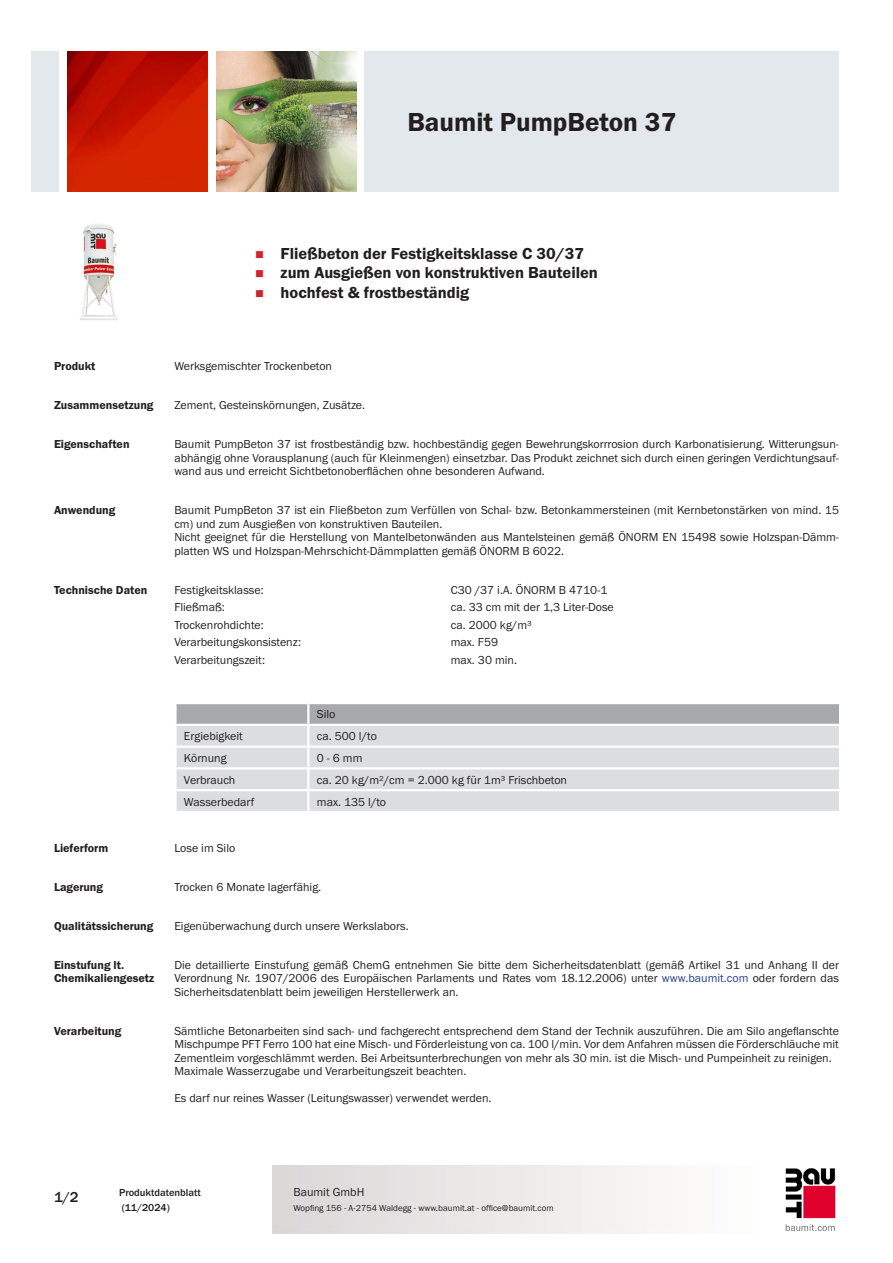
<style>
.page{position:relative;width:893px;height:1263px;background:#fff}
.page>*{position:absolute;margin:0;border:0;box-sizing:border-box;transform-origin:0 0}
.PDS_Produktname{font:27px "BM Franklin Gothic URW Dem";color:#231f20}
.t1{font:16.5px "BM Franklin Gothic URW Dem";color:#231f20}
.t2{font:500 15px "BM Franklin Gothic URW";color:#231f20}
.PDS_Standard{font:12px/13.5px "BM Franklin Gothic URW Boo";color:#231f20;text-align:justify}
.PDS_Standard_linksbü{font:12px "BM Franklin Gothic URW Boo";color:#231f20}
.PDS_Header{font:12px/13.5px "BM Franklin Gothic URW Dem";color:#231f20}
.t3{font:500 10.5px/15px "BM Franklin Gothic URW";color:#231f20}
.t4{font:9px "BM Franklin Gothic URW Boo";color:#231f20}
.s1{color:#253f8e}
</style>
<div class="page">
<img style="left:785px;top:1168px;width:51px;height:63px">
<div style="left:32px;top:51px;width:27px;height:140px;background:#e2e8eb"></div>
<img style="left:68px;top:52px;width:140px;height:139px">
<img style="left:216px;top:51px;width:141px;height:140px">
<div style="left:365px;top:51px;width:474px;height:140px;background:#e2e8eb"></div>
<img style="left:80px;top:224px;width:37px;height:96px">
<div style="left:177px;top:769px;width:662px;height:42px;background:#dcdddf"></div>
<svg style="left:175px;top:703px;width:665px;height:64px;background:#cfd0d2"></svg>
<hr style="left:307px;top:769px;width:2px;height:20px;background:#fff">
<hr style="left:174px;top:789px;width:134px;height:2px;background:#fff">
<hr style="left:308px;top:789px;width:533px;height:2px;background:#fff">
<hr style="left:307px;top:791px;width:2px;height:20px;background:#fff">
<p class="PDS_Produktname" style="left:407px;top:106px;width:271px">Baumit PumpBeton 37</p>
<p class="t1" style="left:281px;top:243px;width:305px">Fließbeton der Festigkeitsklasse C 30/37</p>
<p class="t1" style="left:281px;top:263px;width:319px">zum Ausgießen von konstruktiven Bauteilen</p>
<p class="t1" style="left:281px;top:282px;width:190px">hochfest &amp; frostbeständig</p>
<p class="PDS_Header" style="left:54px;top:360px;width:43px">Produkt</p>
<p class="PDS_Standard" style="left:174px;top:360px;width:159px">Werksgemischter Trockenbeton</p>
<p class="PDS_Header" style="left:54px;top:399px;width:101px">Zusammensetzung</p>
<p class="PDS_Standard" style="left:174px;top:399px;width:192px">Zement, Gesteinskörnungen, Zusätze.</p>
<p class="PDS_Header" style="left:54px;top:438px;width:77px">Eigenschaften</p>
<p class="PDS_Standard" style="left:174px;top:438px;width:666px">Baumit PumpBeton 37 ist frostbeständig bzw. hochbeständig gegen Bewehrungskorrrosion durch Karbonatisierung. Witterungsun&shy;abhängig ohne Vorausplanung (auch für Kleinmengen) einsetzbar. Das Produkt zeichnet sich durch einen geringen Verdichtungsauf&shy;wand aus und erreicht Sichtbetonoberflächen ohne besonderen Aufwand.</p>
<p class="PDS_Header" style="left:54px;top:504px;width:63px">Anwendung</p>
<p class="PDS_Standard" style="left:174px;top:504px;width:666px">Baumit PumpBeton 37 ist ein Fließbeton zum Verfüllen von Schal- bzw. Betonkammersteinen (mit Kernbetonstärken von mind. 15 cm) und zum Ausgießen von konstruktiven Bauteilen.</p>
<p class="PDS_Standard" style="left:174px;top:531px;width:666px">Nicht geeignet für die Herstellung von Mantelbetonwänden aus Mantelsteinen gemäß ÖNORM EN 15498 sowie Holzspan-Dämm&shy;platten WS und Holzspan-Mehrschicht-Dämmplatten gemäß ÖNORM B 6022.</p>
<p class="PDS_Header" style="left:54px;top:583px;width:95px">Technische Daten</p>
<p class="PDS_Standard_linksbü" style="left:174px;top:582px;width:91px">Festigkeitsklasse:</p>
<p class="PDS_Standard_linksbü" style="left:451px;top:582px;width:158px">C30 /37 i.A. ÖNORM B 4710-1</p>
<p class="PDS_Standard_linksbü" style="left:174px;top:599px;width:52px">Fließmaß:</p>
<p class="PDS_Standard_linksbü" style="left:451px;top:599px;width:165px">ca. 33 cm mit der 1,3 Liter-Dose</p>
<p class="PDS_Standard_linksbü" style="left:174px;top:617px;width:91px">Trockenrohdichte:</p>
<p class="PDS_Standard_linksbü" style="left:451px;top:617px;width:83px">ca. 2000 kg/m³</p>
<p class="PDS_Standard_linksbü" style="left:174px;top:635px;width:128px">Verarbeitungskonsistenz:</p>
<p class="PDS_Standard_linksbü" style="left:451px;top:635px;width:49px">max. F59</p>
<p class="PDS_Standard_linksbü" style="left:174px;top:652px;width:92px">Verarbeitungszeit:</p>
<p class="PDS_Standard_linksbü" style="left:451px;top:652px;width:68px">max. 30 min.</p>
<p class="PDS_Standard_linksbü" style="left:317px;top:707px;width:20px">Silo</p>
<p class="PDS_Standard_linksbü" style="left:184px;top:729px;width:60px">Ergiebigkeit</p>
<p class="PDS_Standard_linksbü" style="left:317px;top:729px;width:62px">ca. 500 l/to</p>
<p class="PDS_Standard_linksbü" style="left:184px;top:750px;width:44px">Körnung</p>
<p class="PDS_Standard_linksbü" style="left:317px;top:750px;width:47px">0 - 6 mm</p>
<p class="PDS_Standard_linksbü" style="left:184px;top:772px;width:53px">Verbrauch</p>
<p class="PDS_Standard_linksbü" style="left:317px;top:772px;width:252px">ca. 20 kg/m²/cm = 2.000 kg für 1m³ Frischbeton</p>
<p class="PDS_Standard_linksbü" style="left:184px;top:794px;width:72px">Wasserbedarf</p>
<p class="PDS_Standard_linksbü" style="left:317px;top:794px;width:71px">max. 135 l/to</p>
<p class="PDS_Header" style="left:54px;top:841px;width:56px">Lieferform</p>
<p class="PDS_Standard" style="left:174px;top:841px;width:62px">Lose im Silo</p>
<p class="PDS_Header" style="left:54px;top:880px;width:51px">Lagerung</p>
<p class="PDS_Standard" style="left:174px;top:880px;width:148px">Trocken 6 Monate lagerfähig.</p>
<p class="PDS_Header" style="left:54px;top:919px;width:101px">Qualitätssicherung</p>
<p class="PDS_Standard" style="left:174px;top:919px;width:236px">Eigenüberwachung durch unsere Werkslabors.</p>
<p class="PDS_Header" style="left:54px;top:958px;width:102px">Einstufung lt.<br>Chemikaliengesetz</p>
<p class="PDS_Standard" style="left:174px;top:958px;width:666px">Die detaillierte Einstufung gemäß ChemG entnehmen Sie bitte dem Sicherheitsdatenblatt (gemäß Artikel 31 und Anhang II der Verordnung Nr. 1907/2006 des Europäischen Parlaments und Rates vom 18.12.2006) unter <span class="s1">www.baumit.com</span> oder fordern das Sicherheitsdatenblatt beim jeweiligen Herstellerwerk an.</p>
<p class="PDS_Header" style="left:54px;top:1024px;width:69px">Verarbeitung</p>
<p class="PDS_Standard" style="left:174px;top:1024px;width:666px">Sämtliche Betonarbeiten sind sach- und fachgerecht entsprechend dem Stand der Technik auszuführen. Die am Silo angeflanschte Mischpumpe PFT Ferro 100 hat eine Misch- und Förderleistung von ca. 100 l/min. Vor dem Anfahren müssen die Förderschläuche mit Zementleim vorgeschlämmt werden. Bei Arbeitsunterbrechungen von mehr als 30 min. ist die Misch- und Pumpeinheit zu reinigen.</p>
<p class="PDS_Standard" style="left:174px;top:1064px;width:293px">Maximale Wasserzugabe und Verarbeitungszeit beachten.</p>
<p class="PDS_Standard" style="left:174px;top:1091px;width:319px">Es darf nur reines Wasser (Leitungswasser) verwendet werden.</p>
<p class="t2" style="left:54px;top:1188px;width:26px">1/2</p>
<p class="t3" style="left:119px;top:1185px;width:83px">Produktdatenblatt (11/2024)</p>
<p class="PDS_Standard" style="left:293px;top:1185px;width:73px">Baumit GmbH</p>
<p class="t4" style="left:293px;top:1202px;width:262px">Wopfing 156 - A-2754 Waldegg - www.baumit.at - office@baumit.com</p>
</div>
